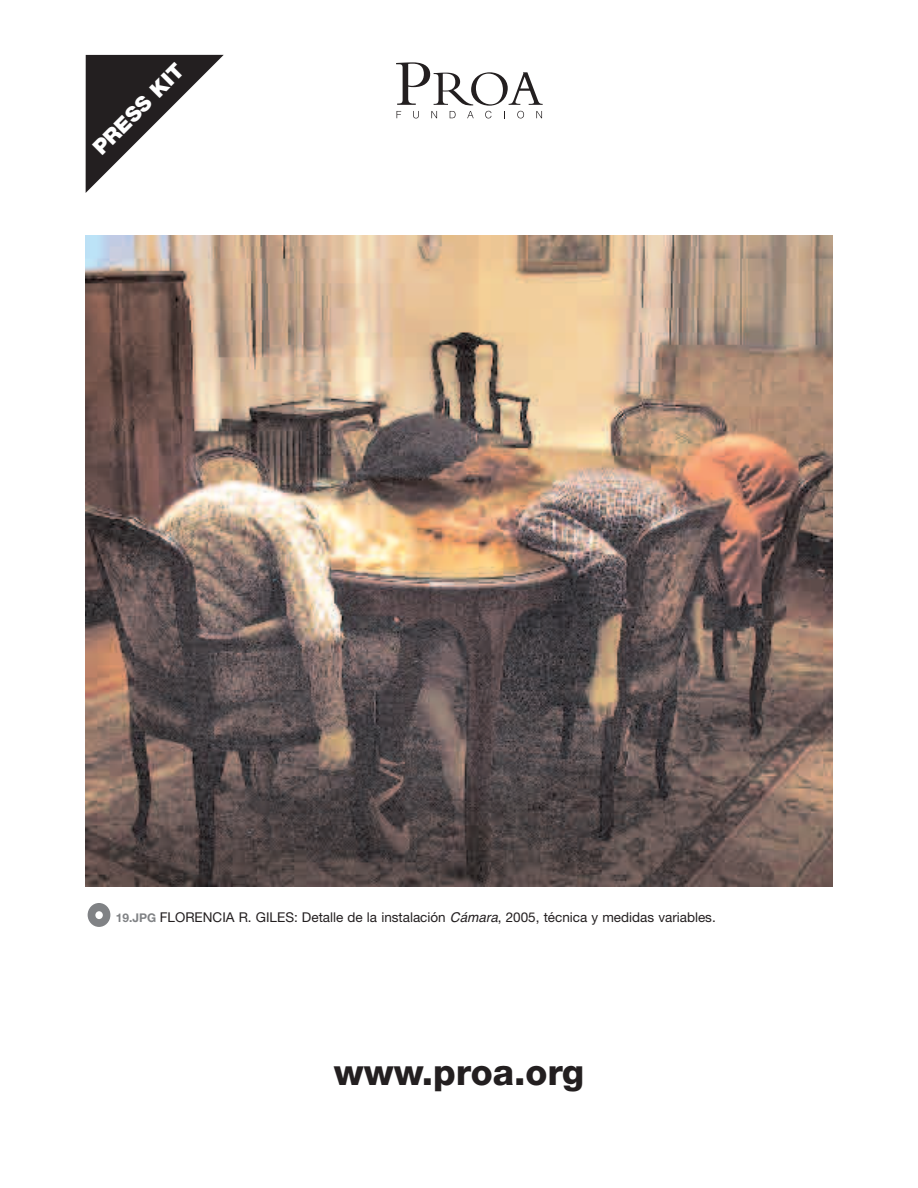
<style>
.page{position:relative;width:918px;height:1188px;background:#fff}
.page>*{position:absolute;margin:0;border:0;box-sizing:border-box;transform-origin:0 0}
.t1{font:800 36px "Helvetica Neue";color:#231f20}
.t2{font:900 21px "Helvetica Neue";color:#fff}
.t3{font:13.5px "Helvetica Neue";color:#231f20}
.s1{font-weight:700;font-size:12px;color:#808285}
.s2{font-family:"Helvetica";font-style:italic}
</style>
<div class="page">
<svg style="left:396px;top:62px;width:147px;height:56px"></svg>
<img style="left:86px;top:236px;width:747px;height:651px">
<div style="left:88px;top:903px;width:22px;height:24px;background:#808285;border-radius:50%"></div>
<div style="left:95px;top:911px;width:8px;height:8px;background:#fff;border-radius:50%"></div>
<svg style="left:86px;top:55px;width:138px;height:138px"></svg>
<h2 class="t2" style="left:91px;top:146px;width:120px;rotate:-45deg">PRESS KIT</h2>
<p class="t3" style="left:116px;top:912px;width:602px"><span class="s1">19.JPG</span> FLORENCIA R. GILES: Detalle de la instalación <span class="s2">Cámara</span>, 2005, técnica y medidas variables.</p>
<h1 class="t1" style="left:334px;top:1059px;width:252px">www.proa.org</h1>
</div>
